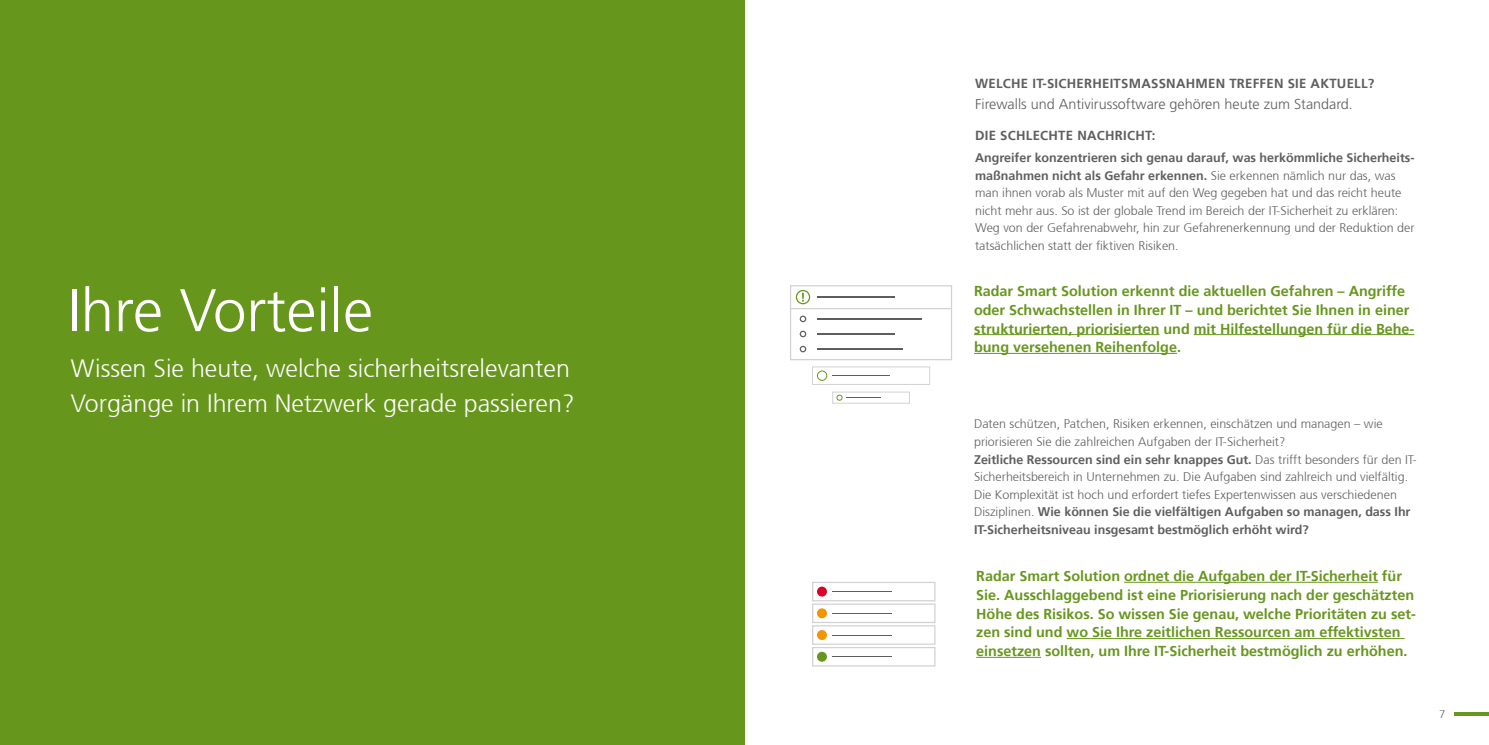
<style>
.page{position:relative;width:1489px;height:745px;background:#fff}
.page>*{position:absolute;margin:0;border:0;box-sizing:border-box;transform-origin:0 0}
.t1{font:300 60px "Frutiger 45";color:#fff}
.t2{font:300 25px/35px "Frutiger 45";color:#fff}
.t3{font:700 14.38px/18.8px "Frutiger 65";color:#67961d}
.t4{font:300 14.38px "Frutiger LT Pro";color:#5e5e5d}
.t5{font:700 13.12px "Frutiger 65";letter-spacing:.02em;color:#5e5e5d}
.t6{font:300 12.5px/17.5px "Frutiger 45";color:#5e5e5d}
.t7{font:700 12.5px/17.5px "Frutiger 65";color:#5e5e5d}
.t8{font:300 11.25px "Frutiger 45";color:#5e5e5d}
.s1{font-family:"Frutiger 45";font-weight:300}
</style>
<div class="page">
<hr style="left:1453px;top:712px;width:35px;height:3px;background:#67961d">
<div style="left:0;top:0;width:744px;height:744px;background:#67961d"></div>
<hr style="left:974px;top:334px;width:185px;height:1px;background:#67961d">
<hr style="left:1193px;top:334px;width:221px;height:1px;background:#67961d">
<hr style="left:974px;top:353px;width:202px;height:1px;background:#67961d">
<hr style="left:1124px;top:581px;width:253px;height:1px;background:#67961d">
<hr style="left:1066px;top:637px;width:338px;height:1px;background:#67961d">
<hr style="left:976px;top:656px;width:64px;height:1px;background:#67961d">
<div style="left:790px;top:285px;width:162px;height:75px;border:1px solid #d2d2d3"></div>
<div style="left:812px;top:581px;width:123px;height:20px;border:1px solid #d2d2d3"></div>
<div style="left:812px;top:603px;width:123px;height:19px;border:1px solid #d2d2d3"></div>
<div style="left:812px;top:624px;width:123px;height:20px;border:1px solid #d2d2d3"></div>
<div style="left:812px;top:646px;width:123px;height:20px;border:1px solid #d2d2d3"></div>
<div style="left:812px;top:366px;width:118px;height:18px;border:1px solid #d2d2d3"></div>
<div style="left:832px;top:391px;width:77px;height:12px;border:1px solid #d2d2d3"></div>
<div style="left:795px;top:290px;width:15px;height:14px;border:1px solid #67961d;border-radius:50%"></div>
<div style="left:817px;top:586px;width:10px;height:10px;background:#dd0029;border-radius:50%"></div>
<div style="left:817px;top:608px;width:10px;height:10px;background:#f49500;border-radius:50%"></div>
<svg style="left:817px;top:629px;width:10px;height:10px"></svg>
<div style="left:817px;top:651px;width:10px;height:10px;background:#67961d;border-radius:50%"></div>
<div style="left:817px;top:370px;width:10px;height:10px;border:1px solid #67961d;border-radius:50%"></div>
<svg style="left:836px;top:394px;width:6px;height:6px"></svg>
<hr style="left:816px;top:296px;width:78px;height:1px;background:#5e5e5d">
<hr style="left:816px;top:318px;width:105px;height:1px;background:#5e5e5d">
<hr style="left:816px;top:333px;width:78px;height:1px;background:#5e5e5d">
<hr style="left:816px;top:348px;width:86px;height:1px;background:#5e5e5d">
<hr style="left:832px;top:590px;width:59px;height:1px;background:#5e5e5d">
<hr style="left:832px;top:612px;width:59px;height:1px;background:#5e5e5d">
<hr style="left:832px;top:634px;width:59px;height:1px;background:#5e5e5d">
<hr style="left:832px;top:656px;width:59px;height:1px;background:#5e5e5d">
<hr style="left:832px;top:375px;width:57px;height:1px;background:#5e5e5d">
<hr style="left:845px;top:397px;width:35px;height:1px;background:#5e5e5d">
<svg style="left:802px;top:292px;width:2px;height:9px"></svg>
<hr style="left:790px;top:308px;width:162px;height:1px;background:#d2d2d3">
<div style="left:799px;top:315px;width:7px;height:7px;border:1px solid #5e5e5d;border-radius:50%"></div>
<div style="left:799px;top:330px;width:7px;height:7px;border:1px solid #5e5e5d;border-radius:50%"></div>
<div style="left:799px;top:345px;width:7px;height:7px;border:1px solid #5e5e5d;border-radius:50%"></div>
<h1 class="t1" style="left:67px;top:276px;width:307px">Ihre Vorteile</h1>
<h2 class="t2" style="left:71px;top:351px;width:505px">Wissen Sie heute, welche sicherheitsrelevanten<br>Vorgänge in Ihrem Netzwerk gerade passieren?</h2>
<p class="t5" style="left:975px;top:76px;width:136px">Welche IT-Sicherheitsma</p>
<p class="t5" style="left:1151px;top:76px;width:225px">SSnahmen treffen Sie aktuell?</p>
<p class="t4" style="left:975px;top:96px;width:379px">Firewalls und Antivirussoftware gehören heute zum Standard.</p>
<p class="t5" style="left:975px;top:128px;width:182px">Die schlechte Nachricht:</p>
<p class="t7" style="left:975px;top:149px;width:441px">Angreifer konzentrieren sich genau darauf, was herkömmliche Sicherheits&shy;maßnahmen nicht als Gefahr erkennen. <span class="s1">Sie erkennen nämlich nur das, was</span></p>
<p class="t6" style="left:975px;top:184px;width:441px">man ihnen vorab als Muster mit auf den Weg gegeben hat und das reicht heute nicht mehr aus. So ist der globale Trend im Bereich der IT-Sicherheit zu erklären:<br>Weg von der Gefahrenabwehr, hin zur Gefahrenerkennung und der Reduktion der tatsächlichen statt der fiktiven Risiken.</p>
<p class="t3" style="left:974px;top:281px;width:442px">Radar Smart Solution erkennt die aktuellen Gefahren – Angriffe oder Schwachstellen in Ihrer IT – und berichtet Sie Ihnen in einer strukturierten, priorisierten und mit H ilfestellungen für die Behe&shy;bung versehenen Reihenfolge.</p>
<p class="t6" style="left:974px;top:415px;width:410px">Daten schützen, Patchen, Risiken erkennen, einschätzen und managen – wie priorisieren Sie die zahlreichen Aufgaben der IT-Sicherheit?</p>
<p class="t7" style="left:974px;top:450px;width:444px">Zeitliche Ressourcen sind ein sehr knappes Gut. <span class="s1">Das trifft besonders für den IT-</span></p>
<p class="t6" style="left:974px;top:468px;width:435px">Sicherheitsbereich in Unternehmen zu. Die Aufgaben sind zahlreich und vielfältig.<br>Die Komplexität ist hoch und erfordert tiefes Expertenwissen aus verschiedenen</p>
<p class="t7" style="left:974px;top:502px;width:438px"><span class="s1">Disziplinen.</span> Wie können Sie die vielfältigen Aufgaben so managen, dass Ihr<br>IT-Sicherheitsniveau insgesamt bestmöglich erhöht wird?</p>
<p class="t3" style="left:976px;top:566px;width:441px">Radar Smart Solution ordnet die Aufgaben der IT-Sicherheit für Sie. Ausschlaggebend ist eine Priorisierung nach der geschätzten Höhe des Risikos. So wissen Sie genau, welche Prioritäten zu set&shy;zen sind und wo Sie Ihre zeitlichen Ressourcen am effektivsten einsetzen sollten, um Ihre IT-Sicherheit bestmöglich zu erhöhen.</p>
<p class="t8" style="left:1438px;top:707px;width:8px">7</p>
</div>
